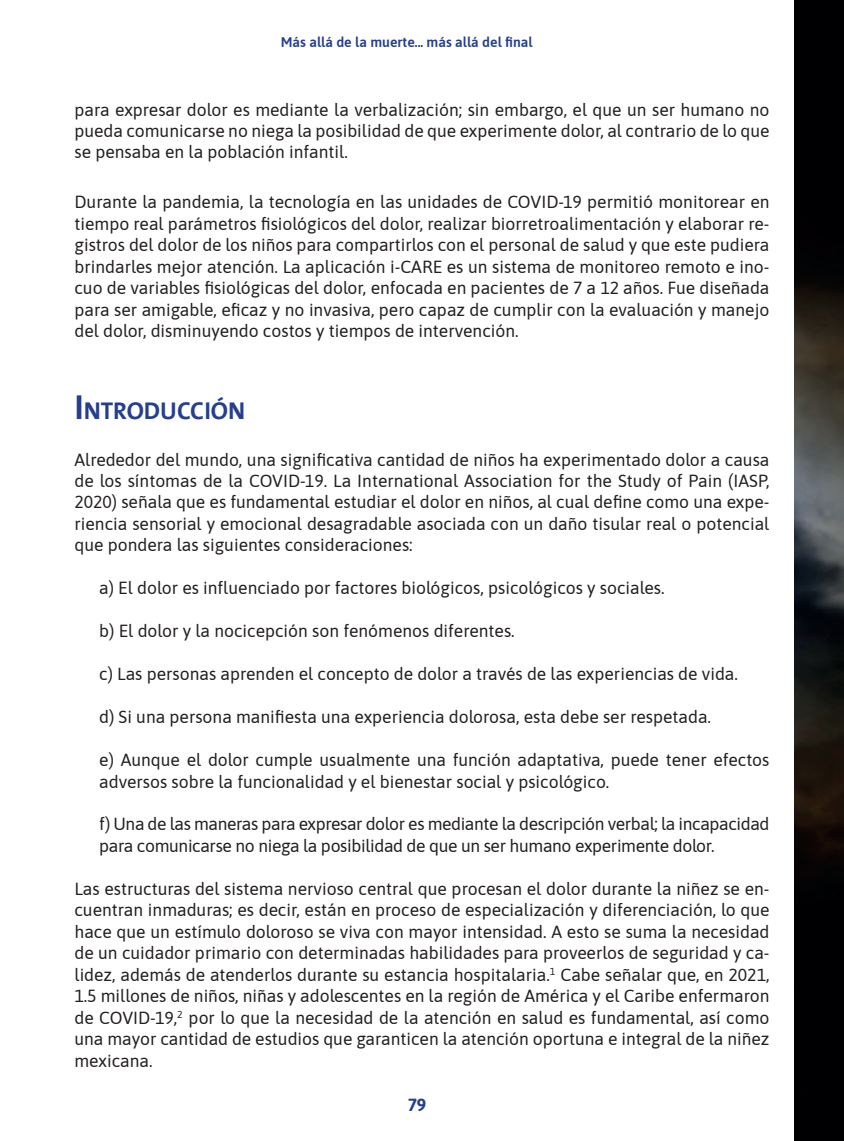
<style>
.page{position:relative;width:844px;height:1141px;background:#fff}
.page>*{position:absolute;margin:0;border:0;box-sizing:border-box;transform-origin:0 0}
.subtitulo{font:24.5px "The Sans Bold Caps";color:#253f8e}
.texto_gral{font:17.5px/21.5px "Asap";color:#231f20;text-align:justify}
.texto_gral-2{font:17.5px/21.5px "Asap";letter-spacing:-.02em;color:#231f20}
.t1{font:700 17.5px "Asap";color:#253f8e}
.t2{font:600 14px "Asap";color:#253f8e}
.s1{font-size:35px}
</style>
<div class="page">
<img style="left:794px;top:0;width:49px;height:1141px">
<p class="t2" style="left:281px;top:32px;width:253px">Más allá de la muerte... más allá del final</p>
<p class="texto_gral" style="left:74px;top:98px;width:696px">para expresar dolor es mediante la verbalización; sin embargo, el que un ser humano no pueda comunicarse no niega la posibilidad de que experimente dolor, al contrario de lo que se pensaba en la población infantil.</p>
<p class="texto_gral" style="left:74px;top:191px;width:696px">Durante la pandemia, la tecnología en las unidades de COVID-19 permitió monitorear en tiempo real parámetros fisiológicos del dolor, realizar biorretroalimentación y elaborar re&shy;gistros del dolor de los niños para compartirlos con el personal de salud y que este pudiera brindarles mejor atención. La aplicación i-CARE es un sistema de monitoreo remoto e ino&shy;cuo de variables fisiológicas del dolor, enfocada en pacientes de 7 a 12 años. Fue diseñada para ser amigable, eficaz y no invasiva, pero capaz de cumplir con la evaluación y manejo del dolor, disminuyendo costos y tiempos de intervención.</p>
<p class="subtitulo" style="left:74px;top:390px;width:172px"><span class="s1">I</span>NTRODUCCIÓN</p>
<p class="texto_gral" style="left:74px;top:448px;width:696px">Alrededor del mundo, una significativa cantidad de niños ha experimentado dolor a causa de los síntomas de la COVID-19. La International Association for the Study of Pain (IASP, 2020) señala que es fundamental estudiar el dolor en niños, al cual define como una expe&shy;riencia sensorial y emocional desagradable asociada con un daño tisular real o potencial que pondera las siguientes consideraciones:</p>
<p class="texto_gral" style="left:99px;top:577px;width:566px">a) El dolor es influenciado por factores biológicos, psicológicos y sociales.</p>
<p class="texto_gral" style="left:99px;top:619px;width:417px">b) El dolor y la nocicepción son fenómenos diferentes.</p>
<p class="texto_gral" style="left:99px;top:662px;width:640px">c) Las personas aprenden el concepto de dolor a través de las experiencias de vida.</p>
<p class="texto_gral" style="left:99px;top:705px;width:613px">d) Si una persona manifiesta una experiencia dolorosa, esta debe ser respetada.</p>
<p class="texto_gral" style="left:99px;top:748px;width:671px">e) Aunque el dolor cumple usualmente una función adaptativa, puede tener efectos adversos sobre la funcionalidad y el bienestar social y psicológico.</p>
<p class="texto_gral-2" style="left:99px;top:813px;width:671px">f) Una de las maneras para expresar dolor es mediante la descripción verbal; la incapacidad para comunicarse no niega la posibilidad de que un ser humano experimente dolor.</p>
<p class="texto_gral" style="left:74px;top:877px;width:696px">Las estructuras del sistema nervioso central que procesan el dolor durante la niñez se en&shy;cuentran inmaduras; es decir, están en proceso de especialización y diferenciación, lo que hace que un estímulo doloroso se viva con mayor intensidad. A esto se suma la necesidad de un cuidador primario con determinadas habilidades para proveerlos de seguridad y ca&shy;lidez, además de atenderlos durante su estancia hospitalaria.<sup>1</sup> Cabe señalar que, en 2021, 1.5 millones de niños, niñas y adolescentes en la región de América y el Caribe enfermaron de COVID-19,<sup>2</sup> por lo que la necesidad de la atención en salud es fundamental, así como una mayor cantidad de estudios que garanticen la atención oportuna e integral de la niñez mexicana.</p>
<p class="t1" style="left:407px;top:1093px;width:20px">79</p>
</div>
